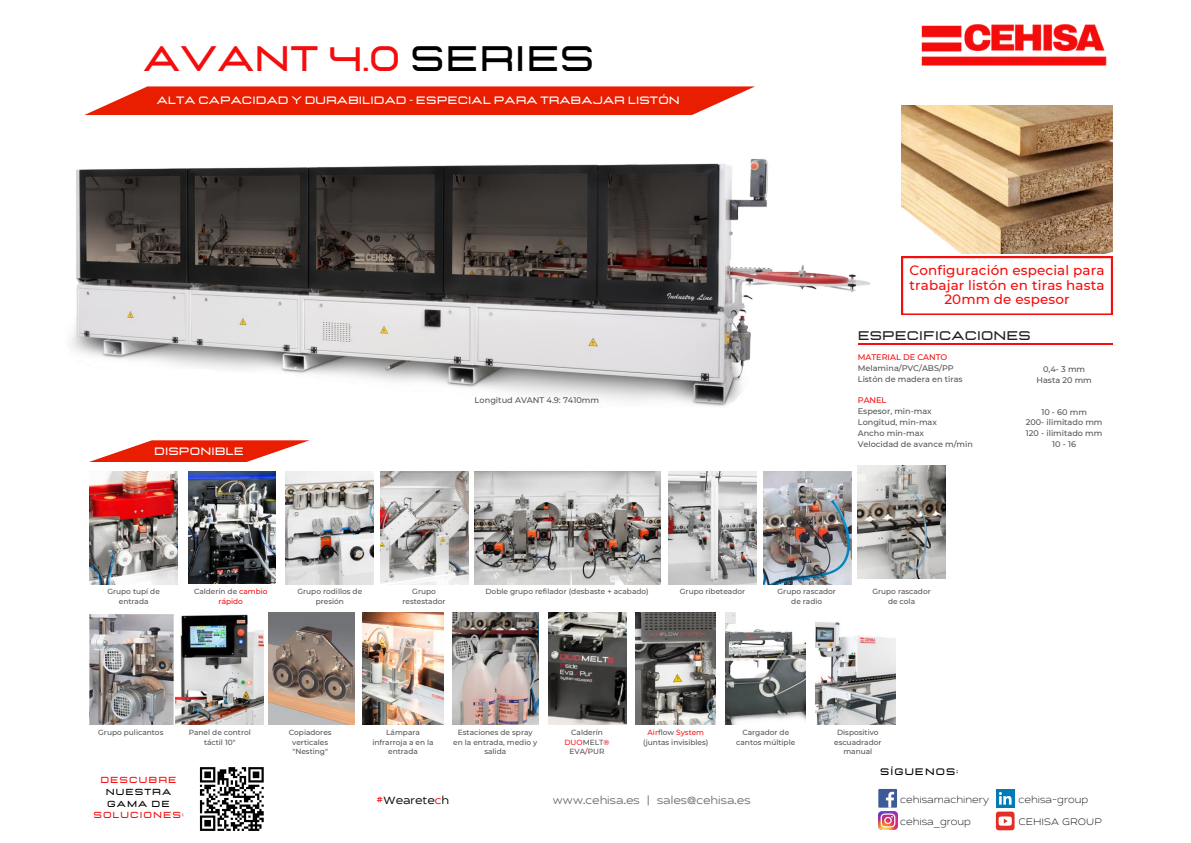
<style>
.page{position:relative;width:1191px;height:843px;background:#fff}
.page>*{position:absolute;margin:0;border:0;box-sizing:border-box;transform-origin:0 0}
.t1{font:700 35.3px "Lastica";letter-spacing:.01em;color:#f50c0c}
.t2{font:500 13.5px/14.2px "Montserrat";letter-spacing:.01em;color:#f50c0c;text-align:center}
.t3{font:700 12.5px "Lastica";letter-spacing:.01em;color:#222}
.t4{font:expanded 12px "Cedra 4 F";letter-spacing:.01em;color:#737373}
.t5{font:expanded 12px "Cedra 4 F";letter-spacing:.01em;color:#000}
.t6{font:200 expanded 10.8px "Cedra 4 F";color:#000}
.t7{font:700 10.6px "Lastica";letter-spacing:.01em;color:#fff}
.t8{font:700 9.4px "Lastica";letter-spacing:.12em;color:#000}
.t9{font:700 8.7px "Lastica";letter-spacing:.12em;color:#f50c0c}
.t10{font:700 8.7px/11.7px "Lastica";letter-spacing:.12em;color:#000}
.t11{font:500 8.2px "Montserrat";color:#545454}
.t12{font:500 8.1px/10.7px "Montserrat";color:#545454;text-align:center}
.t13{font:500 8.1px "Montserrat";color:#f50c0c}
.t14{font:500 7.4px/9.9px "Montserrat";color:#545454;text-align:center}
.t15{font:500 7.4px/9.9px "Montserrat";color:#f50c0c;text-align:center}
.s1{color:#000}
.s2{color:#545454}
.s3{color:#ff1616}
.s4{color:#f50c0c}
</style>
<div class="page">
<img style="left:188px;top:471px;width:88px;height:112px">
<img style="left:71px;top:159px;width:801px;height:248px">
<img style="left:857px;top:465px;width:88px;height:113px">
<svg style="left:84px;top:86px;width:671px;height:29px;background:#eb351b"></svg>
<img style="left:921px;top:24px;width:184px;height:42px">
<hr style="left:857px;top:343px;width:255px;height:1px;background:#f50c0c">
<img style="left:901px;top:105px;width:211px;height:149px">
<svg style="left:901px;top:256px;width:211px;height:59px"></svg>
<svg style="left:89px;top:440px;width:220px;height:22px"></svg>
<div style="left:878px;top:788px;width:18px;height:19px;background:#3d5a98"></div>
<svg style="left:885px;top:791px;width:9px;height:16px"></svg>
<div style="left:995px;top:811px;width:19px;height:19px;background:#e52d27;border-radius:3px"></div>
<svg style="left:998px;top:816px;width:13px;height:9px"></svg>
<div style="left:995px;top:788px;width:19px;height:19px;background:#027bb5"></div>
<svg style="left:998px;top:792px;width:13px;height:12px"></svg>
<img style="left:878px;top:811px;width:18px;height:18px">
<svg style="left:200px;top:767px;width:64px;height:63px"></svg>
<img style="left:90px;top:471px;width:88px;height:113px">
<img style="left:285px;top:471px;width:88px;height:113px">
<img style="left:474px;top:471px;width:186px;height:113px">
<img style="left:380px;top:471px;width:88px;height:113px">
<img style="left:668px;top:471px;width:88px;height:113px">
<img style="left:763px;top:471px;width:88px;height:113px">
<img style="left:269px;top:612px;width:85px;height:112px">
<img style="left:452px;top:612px;width:86px;height:112px">
<img style="left:363px;top:612px;width:80px;height:112px">
<img style="left:548px;top:612px;width:78px;height:112px">
<img style="left:636px;top:612px;width:79px;height:112px">
<img style="left:725px;top:612px;width:80px;height:112px">
<img style="left:815px;top:621px;width:80px;height:103px">
<img style="left:176px;top:614px;width:88px;height:110px">
<img style="left:90px;top:614px;width:84px;height:110px">
<h1 class="t1" style="left:143px;top:41px;width:452px">AVANT 4.0 <span class="s1">SERIES</span></h1>
<h3 class="t7" style="left:157px;top:96px;width:524px">ALTA CAPACIDAD Y DURABILIDAD - ESPECIAL PARA TRABAJAR LISTÓN</h3>
<h3 class="t7" style="left:154px;top:445px;width:91px">DISPONIBLE</h3>
<p class="t11" style="left:474px;top:395px;width:126px">Longitud AVANT 4.9: 7410mm</p>
<h2 class="t2" style="left:909px;top:263px;width:196px">Configuración especial para trabajar listón en tiras hasta<br>20mm de espesor</h2>
<h3 class="t3" style="left:857px;top:329px;width:174px">ESPECIFICACIONES</h3>
<p class="t13" style="left:857px;top:352px;width:91px">MATERIAL DE CANTO</p>
<p class="t12" style="left:857px;top:362px;width:106px;text-align:left">Melamina/PVC/ABS/PP<br>Listón de madera en tiras</p>
<p class="t13" style="left:857px;top:395px;width:30px">PANEL</p>
<p class="t12" style="left:857px;top:405px;width:116px;text-align:left">Espesor, min-max<br>Longitud, min-max<br>Ancho min-max<br>Velocidad de avance m/min</p>
<p class="t12" style="left:1036px;top:363px;width:57px">0,4- 3 mm<br>Hasta 20 mm</p>
<p class="t12" style="left:1025px;top:406px;width:78px">10 - 60 mm<br>200- ilimitado mm<br>120 - ilimitado mm<br>10 - 16</p>
<p class="t15" style="left:194px;top:586px;width:75px"><span class="s2">Calderín de</span> cambio rápido</p>
<p class="t14" style="left:107px;top:586px;width:54px">Grupo tupí de entrada</p>
<p class="t14" style="left:297px;top:586px;width:66px">Grupo rodillos de presión</p>
<p class="t14" style="left:402px;top:586px;width:45px">Grupo restestador</p>
<p class="t14" style="left:485px;top:586px;width:165px">Doble grupo refilador (desbaste + acabado)</p>
<p class="t14" style="left:679px;top:586px;width:67px">Grupo ribeteador</p>
<p class="t14" style="left:777px;top:586px;width:60px">Grupo rascador de radio</p>
<p class="t14" style="left:872px;top:586px;width:60px">Grupo rascador de cola</p>
<p class="t14" style="left:98px;top:726px;width:67px">Grupo pulicantos</p>
<p class="t14" style="left:289px;top:726px;width:44px">Copiadores verticales "Nesting"</p>
<p class="t14" style="left:372px;top:726px;width:63px">Lámpara infrarroja a en la entrada</p>
<p class="t14" style="left:453px;top:726px;width:85px">Estaciones de spray en la entrada, medio y salida</p>
<p class="t14" style="left:564px;top:726px;width:47px">Calderín<br><span class="s3">DUO</span>MELT<span class="s4">®<br></span>EVA<span class="s4">/</span>PUR</p>
<p class="t14" style="left:643px;top:726px;width:67px"><span class="s3">Air</span>flow <span class="s3">System </span>(juntas invisibles)</p>
<p class="t14" style="left:736px;top:726px;width:61px">Cargador de cantos múltiple</p>
<p class="t14" style="left:834px;top:726px;width:49px">Dispositivo escuadrador manual</p>
<p class="t14" style="left:189px;top:726px;width:64px">Panel de control táctil 10"</p>
<p class="t9" style="left:100px;top:775px;width:78px">DESCUBRE</p>
<p class="t10" style="left:106px;top:786px;width:67px">NUESTRA<br>GAMA DE</p>
<p class="t9" style="left:93px;top:810px;width:92px">SOLUCIONES:</p>
<h3 class="t5" style="left:376px;top:792px;width:74px"><span class="s4">#</span>Wearete<span class="s4">c</span>h</h3>
<h3 class="t4" style="left:553px;top:792px;width:199px">www.cehisa.es | sales@cehisa.es</h3>
<p class="t8" style="left:879px;top:766px;width:80px">SÍGUENOS:</p>
<h3 class="t6" style="left:900px;top:792px;width:91px">cehisamachinery</h3>
<h3 class="t6" style="left:1018px;top:792px;width:71px">cehisa-group</h3>
<h3 class="t6" style="left:900px;top:814px;width:72px">cehisa_group</h3>
<h3 class="t6" style="left:1018px;top:814px;width:85px">CEHISA GROUP</h3>
</div>
